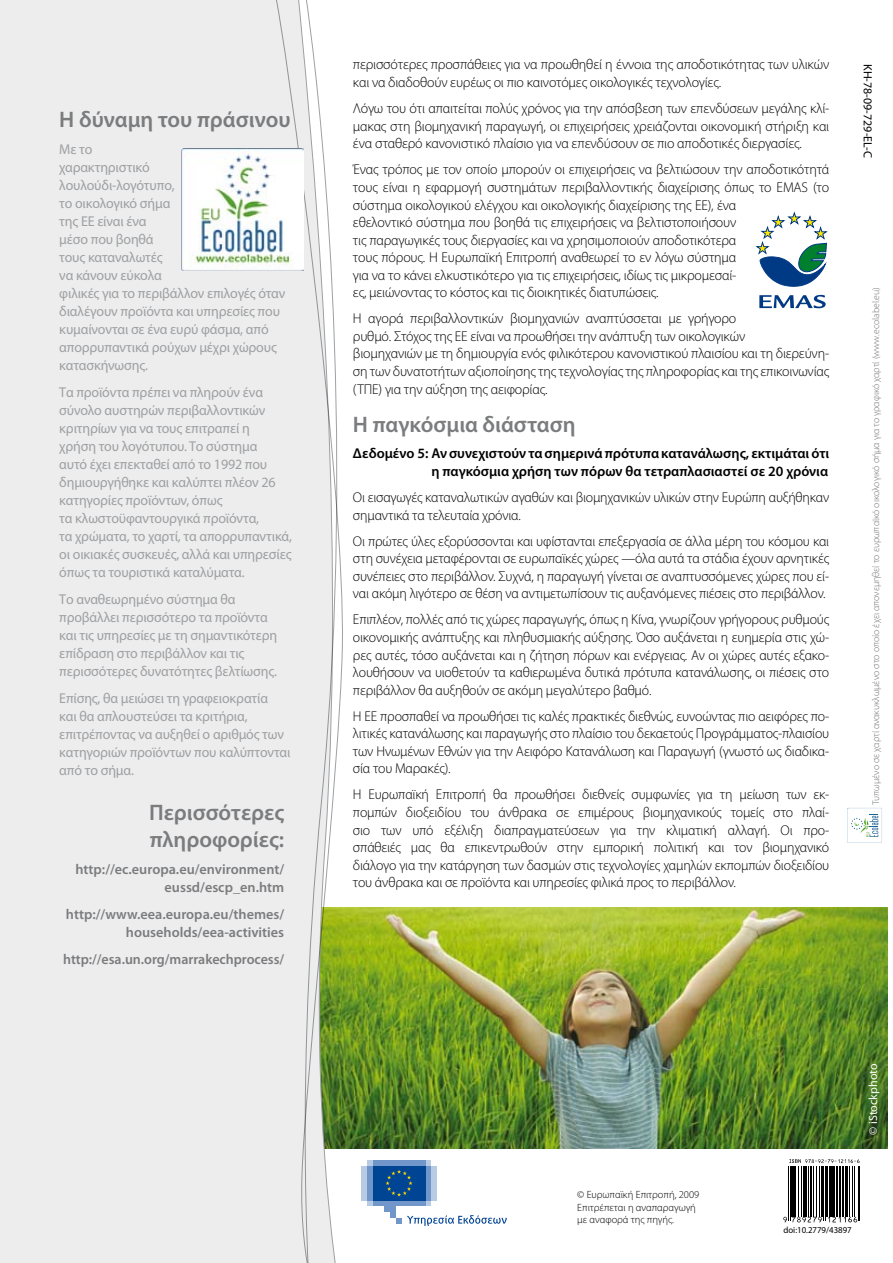
<style>
.page{position:relative;width:893px;height:1263px;background:#fff}
.page>*{position:absolute;margin:0;border:0;box-sizing:border-box;transform-origin:0 0}
.t1{font:600 22.5px/27px "Myriad Pro";color:#7b7c7e}
.t2{font:300 14.25px/17.5px "Myriad Pro";letter-spacing:-.01em;color:#000;text-align:justify}
.t3{font:14.25px/18px "Myriad Pro";letter-spacing:-.01em;color:#9ea0a2}
.t4{font:600 14.25px/18px "Myriad Pro";color:#7b7c7e;text-align:right}
.t5{font:600 14.25px/18px "Myriad Pro";color:#000;text-align:right}
.t6{font:12px "Myriad Pro";color:#000}
.t7{font:12px "Myriad Pro";color:#fff}
.t8{font:300 10.5px/12.6px "Myriad Pro";color:#000}
.t9{font:300 9.75px "Myriad Pro";color:#707173}
.t10{font:9px "Myriad Pro";color:#000}
</style>
<div class="page">
<img style="left:349px;top:908px;width:538px;height:240px">
<div style="left:0;top:0;width:349px;height:1263px;background:#ededee"></div>
<svg style="left:273px;top:0;width:71px;height:1263px"></svg>
<svg style="left:759px;top:295px;width:67px;height:13px"></svg>
<svg style="left:755px;top:211px;width:72px;height:76px"></svg>
<img style="left:182px;top:149px;width:122px;height:122px">
<svg style="left:847px;top:808px;width:35px;height:35px"></svg>
<svg style="left:367px;top:1200px;width:64px;height:6px"></svg>
<svg style="left:367px;top:1160px;width:64px;height:6px"></svg>
<div style="left:373px;top:1160px;width:52px;height:6px;background:#7197ca"></div>
<div style="left:373px;top:1200px;width:52px;height:6px;background:#7197ca"></div>
<div style="left:425px;top:1166px;width:6px;height:34px;background:#7197ca"></div>
<div style="left:431px;top:1166px;width:6px;height:34px;background:#b8cbe4"></div>
<div style="left:367px;top:1166px;width:6px;height:34px;background:#7197ca"></div>
<div style="left:361px;top:1166px;width:6px;height:34px;background:#b8cbe4"></div>
<div style="left:385px;top:1200px;width:11px;height:12px;background:#7197ca"></div>
<div style="left:390px;top:1200px;width:6px;height:18px;background:#7197ca"></div>
<div style="left:373px;top:1166px;width:52px;height:34px;background:#004494"></div>
<svg style="left:386px;top:1170px;width:27px;height:26px"></svg>
<svg style="left:396px;top:1215px;width:111px;height:11px"></svg>
<hr style="left:788px;top:1166px;width:1px;height:55px;background:#000">
<hr style="left:790px;top:1166px;width:1px;height:55px;background:#000">
<hr style="left:792px;top:1166px;width:2px;height:50px;background:#000">
<hr style="left:795px;top:1166px;width:1px;height:50px;background:#000">
<hr style="left:798px;top:1166px;width:1px;height:50px;background:#000">
<hr style="left:801px;top:1166px;width:1px;height:50px;background:#000">
<hr style="left:803px;top:1166px;width:1px;height:50px;background:#000">
<hr style="left:804px;top:1166px;width:2px;height:50px;background:#000">
<hr style="left:808px;top:1166px;width:1px;height:50px;background:#000">
<hr style="left:810px;top:1166px;width:2px;height:50px;background:#000">
<hr style="left:813px;top:1166px;width:1px;height:50px;background:#000">
<hr style="left:816px;top:1166px;width:1px;height:50px;background:#000">
<hr style="left:819px;top:1166px;width:1px;height:50px;background:#000">
<hr style="left:821px;top:1166px;width:1px;height:50px;background:#000">
<hr style="left:823px;top:1166px;width:1px;height:55px;background:#000">
<hr style="left:825px;top:1166px;width:1px;height:55px;background:#000">
<hr style="left:826px;top:1166px;width:2px;height:50px;background:#000">
<hr style="left:829px;top:1166px;width:2px;height:50px;background:#000">
<hr style="left:831px;top:1166px;width:2px;height:50px;background:#000">
<hr style="left:834px;top:1166px;width:1px;height:50px;background:#000">
<hr style="left:837px;top:1166px;width:1px;height:50px;background:#000">
<hr style="left:840px;top:1166px;width:1px;height:50px;background:#000">
<hr style="left:842px;top:1166px;width:1px;height:50px;background:#000">
<hr style="left:845px;top:1166px;width:1px;height:50px;background:#000">
<hr style="left:847px;top:1166px;width:1px;height:50px;background:#000">
<hr style="left:849px;top:1166px;width:1px;height:50px;background:#000">
<hr style="left:853px;top:1166px;width:1px;height:50px;background:#000">
<hr style="left:854px;top:1166px;width:1px;height:50px;background:#000">
<hr style="left:858px;top:1166px;width:1px;height:55px;background:#000">
<hr style="left:859px;top:1166px;width:1px;height:55px;background:#000">
<svg style="left:789px;top:1159px;width:71px;height:4px"></svg>
<svg style="left:783px;top:1217px;width:39px;height:5px"></svg>
<svg style="left:828px;top:1217px;width:29px;height:5px"></svg>
<h1 class="t1" style="left:59px;top:105px;width:233px">Η δύναμη του πράσινου</h1>
<p class="t3" style="left:59px;top:140px;width:228px">Με το<br>χαρακτηριστικό<br>λουλούδι-λογότυπο,<br>το οικολογικό σήμα<br>της ΕΕ είναι ένα<br>μέσο που βοηθά<br>τους καταναλωτές<br>να κάνουν εύκολα<br>φιλικές για το περιβάλλον επιλογές όταν διαλέγουν προϊόντα και υπηρεσίες που κυμαίνονται σε ένα ευρύ φάσμα, από απορρυπαντικά ρούχων μέχρι χώρους κατασκήνωσης.</p>
<p class="t3" style="left:59px;top:383px;width:234px">Τα προϊόντα πρέπει να πληρούν ένα σύνολο αυστηρών περιβαλλοντικών κριτηρίων για να τους επιτραπεί η<br>χρήση του λογότυπου. Το σύστημα<br>αυτό έχει επεκταθεί από το 1992 που δημιουργήθηκε και καλύπτει πλέον 26 κατηγορίες προϊόντων, όπως<br>τα κλωστοϋφαντουργικά προϊόντα,<br>τα χρώματα, το χαρτί, τα απορρυπαντικά, οι οικιακές συσκευές, αλλά και υπηρεσίες όπως τα τουριστικά καταλύματα.</p>
<p class="t3" style="left:59px;top:590px;width:220px">Το αναθεωρημένο σύστημα θα προβάλλει περισσότερο τα προϊόντα και τις υπηρεσίες με τη σημαντικότερη επίδραση στο περιβάλλον και τις περισσότερες δυνατότητες βελτίωσης.</p>
<p class="t3" style="left:59px;top:689px;width:233px">Επίσης, θα μειώσει τη γραφειοκρατία<br>και θα απλουστεύσει τα κριτήρια, επιτρέποντας να αυξηθεί ο αριθμός των κατηγοριών προϊόντων που καλύπτονται από το σήμα.</p>
<h1 class="t1" style="left:149px;top:798px;width:137px">Περισσότερες πληροφορίες:</h1>
<p class="t4" style="left:76px;top:860px;width:210px">http://ec.europa.eu/environment/ eussd/escp_en.htm</p>
<p class="t4" style="left:66px;top:905px;width:220px">http://www.eea.europa.eu/themes/ households/eea-activities</p>
<p class="t4" style="left:63px;top:950px;width:223px">http://esa.un.org/marrakechprocess/</p>
<p class="t2" style="left:353px;top:56px;width:478px;line-height:18px">περισσότερες προσπάθειες για να προωθηθεί η έννοια της αποδοτικότητας των υλικών και να διαδοθούν ευρέως οι πιο καινοτόμες οικολογικές τεχνολογίες.</p>
<p class="t2" style="left:353px;top:100px;width:478px">Λόγω του ότι απαιτείται πολύς χρόνος για την απόσβεση των επενδύσεων μεγάλης κλί&shy;μακας στη βιομηχανική παραγωγή, οι επιχειρήσεις χρειάζονται οικονομική στήριξη και ένα σταθερό κανονιστικό πλαίσιο για να επενδύσουν σε πιο αποδοτικές διεργασίες.</p>
<p class="t2" style="left:353px;top:161px;width:478px;text-align:left">Ένας τρόπος με τον οποίο μπορούν οι επιχειρήσεις να βελτιώσουν την αποδοτικότητά τους είναι η εφαρμογή συστημάτων περιβαλλοντικής διαχείρισης όπως το EMAS (το σύστημα οικολογικού ελέγχου και οικολογικής διαχείρισης της ΕΕ), ένα<br>εθελοντικό σύστημα που βοηθά τις επιχειρήσεις να βελτιστοποιήσουν<br>τις παραγωγικές τους διεργασίες και να χρησιμοποιούν αποδοτικότερα<br>τους πόρους. Η Ευρωπαϊκή Επιτροπή αναθεωρεί το εν λόγω σύστημα<br>για να το κάνει ελκυστικότερο για τις επιχειρήσεις, ιδίως τις μικρομεσαί-<br>ες, μειώνοντας το κόστος και τις διοικητικές διατυπώσεις.</p>
<p class="t2" style="left:353px;top:310px;width:478px;text-align:left">Η αγορά περιβαλλοντικών βιομηχανιών αναπτύσσεται με γρήγορο<br>ρυθμό. Στόχος της ΕΕ είναι να προωθήσει την ανάπτυξη των οικολογικών<br>βιομηχανιών με τη δημιουργία ενός φιλικότερου κανονιστικού πλαισίου και τη διερεύνη&shy;ση των δυνατοτήτων αξιοποίησης της τεχνολογίας της πληροφορίας και της επικοινωνίας (ΤΠΕ) για την αύξηση της αειφορίας.</p>
<h1 class="t1" style="left:353px;top:410px;width:224px">Η παγκόσμια διάσταση</h1>
<p class="t5" style="left:353px;top:444px;width:478px">Δεδομένο 5: Αν συνεχιστούν τα σημερινά πρότυπα κατανάλωσης, εκτιμάται ότι η παγκόσμια χρήση των πόρων θα τετραπλασιαστεί σε 20 χρόνια</p>
<p class="t2" style="left:353px;top:489px;width:478px">Οι εισαγωγές καταναλωτικών αγαθών και βιομηχανικών υλικών στην Ευρώπη αυξήθηκαν σημαντικά τα τελευταία χρόνια.</p>
<p class="t2" style="left:353px;top:532px;width:478px">Οι πρώτες ύλες εξορύσσονται και υφίστανται επεξεργασία σε άλλα μέρη του κόσμου και στη συνέχεια μεταφέρονται σε ευρωπαϊκές χώρες —όλα αυτά τα στάδια έχουν αρνητικές συνέπειες στο περιβάλλον. Συχνά, η παραγωγή γίνεται σε αναπτυσσόμενες χώρες που εί&shy;ναι ακόμη λιγότερο σε θέση να αντιμετωπίσουν τις αυξανόμενες πιέσεις στο περιβάλλον.</p>
<p class="t2" style="left:353px;top:611px;width:478px">Επιπλέον, πολλές από τις χώρες παραγωγής, όπως η Κίνα, γνωρίζουν γρήγορους ρυθμούς οικονομικής ανάπτυξης και πληθυσμιακής αύξησης. Όσο αυξάνεται η ευημερία στις χώ&shy;ρες αυτές, τόσο αυξάνεται και η ζήτηση πόρων και ενέργειας. Αν οι χώρες αυτές εξακο&shy;λουθήσουν να υιοθετούν τα καθιερωμένα δυτικά πρότυπα κατανάλωσης, οι πιέσεις στο περιβάλλον θα αυξηθούν σε ακόμη μεγαλύτερο βαθμό.</p>
<p class="t2" style="left:353px;top:707px;width:478px">Η ΕΕ προσπαθεί να προωθήσει τις καλές πρακτικές διεθνώς, ευνοώντας πιο αειφόρες πο&shy;λιτικές κατανάλωσης και παραγωγής στο πλαίσιο του δεκαετούς Προγράμματος-πλαισίου των Ηνωμένων Εθνών για την Αειφόρο Κατανάλωση και Παραγωγή (γνωστό ως διαδικα&shy;σία του Μαρακές).</p>
<p class="t2" style="left:353px;top:786px;width:478px">Η Ευρωπαϊκή Επιτροπή θα προωθήσει διεθνείς συμφωνίες για τη μείωση των εκ&shy;πομπών διοξειδίου του άνθρακα σε επιμέρους βιομηχανικούς τομείς στο πλαί&shy;σιο των υπό εξέλιξη διαπραγματεύσεων για την κλιματική αλλαγή. Οι προ&shy;σπάθειές μας θα επικεντρωθούν στην εμπορική πολιτική και τον βιομηχανικό διάλογο για την κατάργηση των δασμών στις τεχνολογίες χαμηλών εκπομπών διοξειδίου του άνθρακα και σε προϊόντα και υπηρεσίες φιλικά προς το περιβάλλον.</p>
<p class="t6" style="left:875px;top:64px;width:96px;rotate:90deg">KH-78-09-729-EL-C</p>
<p class="t9" style="left:871px;top:805px;width:519px;rotate:-90deg">Τυπωμένο σε χαρτί ανακυκλωμένο στο οποίο έχει απονεμηθεί το ευρωπαϊκό οικολογικό σήμα για το γραφικό χαρτί (www.ecolabel.eu)</p>
<p class="t8" style="left:577px;top:1188px;width:124px">© Ευρωπαϊκή Επιτροπή, 2009<br>Επιτρέπεται η αναπαραγωγή με αναφορά της πηγής.</p>
<p class="t7" style="left:866px;top:1135px;width:73px;rotate:-90deg">© iStockphoto</p>
<p class="t10" style="left:783px;top:1225px;width:70px">doi:10.2779/43897</p>
</div>
